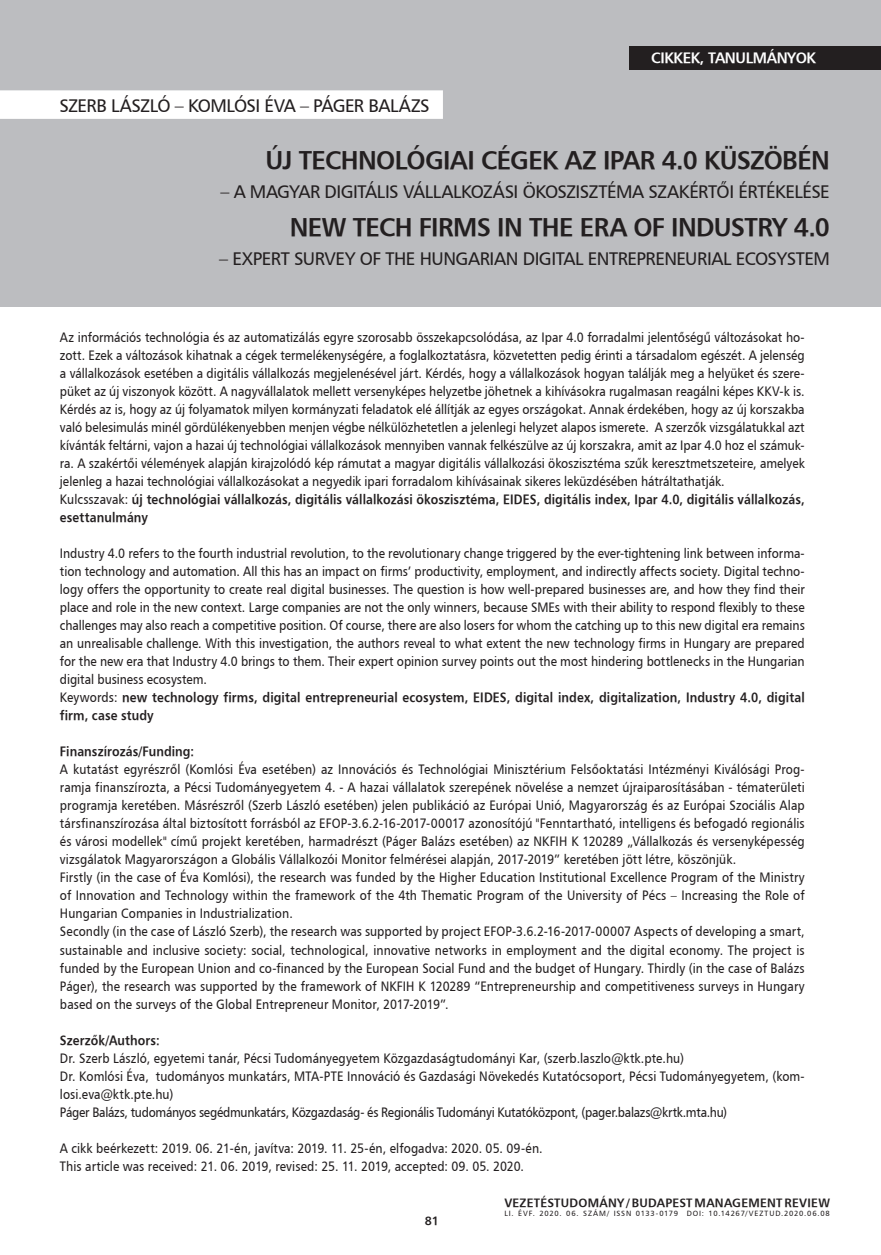
<style>
.page{position:relative;width:881px;height:1255px;background:#fff}
.page>*{position:absolute;margin:0;border:0;box-sizing:border-box;transform-origin:0 0}
.kenyérszöveg_behúzás{font:25.5px "H Humanist 777 BT Bold";letter-spacing:-.025em;color:#231f20}
.kenyérszöveg_behúzás-2{font:18px "H Humanist 777 BT";letter-spacing:-.025em;color:#231f20}
.t1{font:15px "H Humanist 777 BT Bold";letter-spacing:-.025em;color:#fff}
.Kezdő_oldal_bevezető{font:13.5px/18px "H Humanist 777 BT";letter-spacing:.005em;color:#231f20;text-align:justify;scale:.9 1}
.Kezdő_oldal_bevezető-2{font:13.5px/18px "H Humanist 777 BT Bold";letter-spacing:.01em;color:#231f20;scale:.9 1}
.Kezdő_oldal_bevezető-3{font:13.5px "H Humanist 777 BT";letter-spacing:-.025em;color:#231f20;scale:.9 1}
.t2{font:12px "H Humanist 777 BT Bold";letter-spacing:.02em;color:#231f20}
.t3{font:7.5px "H Humanist 777 BT";letter-spacing:.11em;color:#231f20}
.s1{font-family:"H Humanist 777 BT"}
</style>
<div class="page">
<div style="left:0;top:0;width:880px;height:306px;background:#bcbdc0"></div>
<div style="left:629px;top:46px;width:251px;height:23px;background:#231f20"></div>
<div style="left:0;top:90px;width:443px;height:29px;background:#fff"></div>
<p class="kenyérszöveg_behúzás-2" style="left:60px;top:94px;width:371px">SZERB LÁSZLÓ – KOMLÓSI ÉVA – PÁGER BALÁZS</p>
<p class="t1" style="left:651px;top:49px;width:166px">CIKKEK, TANULMÁNYOK</p>
<p class="kenyérszöveg_behúzás" style="left:265px;top:144px;width:565px">ÚJ TECHNOLÓGIAI CÉGEK AZ IPAR 4.0 KÜSZÖBÉN</p>
<p class="kenyérszöveg_behúzás-2" style="left:220px;top:181px;width:610px">– A MAGYAR DIGITÁLIS VÁLLALKOZÁSI ÖKOSZISZTÉMA SZAKÉRTŐI ÉRTÉKELÉSE</p>
<p class="kenyérszöveg_behúzás" style="left:289px;top:211px;width:541px">NEW TECH FIRMS IN THE ERA OF INDUSTRY 4.0</p>
<p class="kenyérszöveg_behúzás-2" style="left:219px;top:248px;width:612px">– EXPERT SURVEY OF THE HUNGARIAN DIGITAL ENTREPRENEURIAL ECOSYSTEM</p>
<p class="Kezdő_oldal_bevezető" style="left:60px;top:328px;width:828px">Az információs technológia és az automatizálás egyre szorosabb összekapcsolódása, az Ipar 4.0 forradalmi jelentőségű változásokat ho&shy;zott. Ezek a változások kihatnak a cégek termelékenységére, a foglalkoztatásra, közvetetten pedig érinti a társadalom egészét. A jelenség a vállalkozások esetében a digitális vállalkozás megjelenésével járt. Kérdés, hogy a vállalkozások hogyan találják meg a helyüket és szere&shy;püket az új viszonyok között. A nagyvállalatok mellett versenyképes helyzetbe jöhetnek a kihívásokra rugalmasan reagálni képes KKV-k is.<br>Kérdés az is, hogy az új folyamatok milyen kormányzati feladatok elé állítják az egyes országokat. Annak érdekében, hogy az új korszakba való belesimulás minél gördülékenyebben menjen végbe nélkülözhetetlen a jelenlegi helyzet alapos ismerete. A szerzők vizsgálatukkal azt kívánták feltárni, vajon a hazai új technológiai vállalkozások mennyiben vannak felkészülve az új korszakra, amit az Ipar 4.0 hoz el számuk&shy;ra. A szakértői vélemények alapján kirajzolódó kép rámutat a magyar digitális vállalkozási ökoszisztéma szűk keresztmetszeteire, amelyek jelenleg a hazai technológiai vállalkozásokat a negyedik ipari forradalom kihívásainak sikeres leküzdésében hátráltathatják.</p>
<p class="Kezdő_oldal_bevezető-2" style="left:60px;top:490px;width:828px"><span class="s1">Kulcsszavak:</span> új technológiai vállalkozás, digitális vállalkozási ökoszisztéma, EIDES, digitális index, Ipar 4.0, digitális vállalkozás, esettanulmány</p>
<p class="Kezdő_oldal_bevezető" style="left:60px;top:544px;width:828px">Industry 4.0 refers to the fourth industrial revolution, to the revolutionary change triggered by the ever-tightening link between informa&shy;tion technology and automation. All this has an impact on firms’ productivity, employment, and indirectly affects society. Digital techno&shy;logy offers the opportunity to create real digital businesses. The question is how well-prepared businesses are, and how they find their place and role in the new context. Large companies are not the only winners, because SMEs with their ability to respond flexibly to these challenges may also reach a competitive position. Of course, there are also losers for whom the catching up to this new digital era remains an unrealisable challenge. With this investigation, the authors reveal to what extent the new technology firms in Hungary are prepared for the new era that Industry 4.0 brings to them. Their expert opinion survey points out the most hindering bottlenecks in the Hungarian digital business ecosystem.</p>
<p class="Kezdő_oldal_bevezető-2" style="left:60px;top:688px;width:828px"><span class="s1">Keywords:</span> new technology firms, digital entrepreneurial ecosystem, EIDES, digital index, digitalization, Industry 4.0, digital firm, case study</p>
<p class="Kezdő_oldal_bevezető-2" style="left:60px;top:742px;width:151px">Finanszírozás/Funding:</p>
<p class="Kezdő_oldal_bevezető" style="left:60px;top:760px;width:828px">A kutatást egyrészről (Komlósi Éva esetében) az Innovációs és Technológiai Minisztérium Felsőoktatási Intézményi Kiválósági Prog&shy;ramja finanszírozta, a Pécsi Tudományegyetem 4. - A hazai vállalatok szerepének növelése a nemzet újraiparosításában - tématerületi programja keretében. Másrészről (Szerb László esetében) jelen publikáció az Európai Unió, Magyarország és az Európai Szociá lis Alap tá rsfinanszírozása á ltal biztosított forrásból az EFOP-3.6.2-16-2017-00017 azonosítójú "Fenntartható, intelligens és befogadó regioná lis és vá rosi modellek" című projekt keretében, harmadrészt (Páger Balázs esetében) az NKFIH K 120289 „Vállalkozás és versenyképesség vizsgálatok Magyarországon a Globális Vállalkozói Monitor felmérései alapján, 2017-2019” keretében jött létre, köszönjük.</p>
<p class="Kezdő_oldal_bevezető" style="left:60px;top:868px;width:828px">Firstly (in the case of Éva Komlósi), the research was funded by the Higher Education Institutional Excellence Program of the Ministry of Innovation and Technology within the framework of the 4th Thematic Program of the University of Pécs – Increasing the Role of Hungarian Companies in Industrialization.</p>
<p class="Kezdő_oldal_bevezető" style="left:60px;top:922px;width:828px">Secondly (in the case of László Szerb), the research was supported by project EFOP-3.6.2-16-2017-00007 Aspects of developing a smart, sustainable and inclusive society: social, technological, innovative networks in employment and the digital economy. The project is funded by the European Union and co-financed by the European Social Fund and the budget of Hungary. Thirdly (in the case of Balázs Páger), the research was supported by the framework of NKFIH K 120289 “Entrepreneurship and competitiveness surveys in Hungary based on the surveys of the Global Entrepreneur Monitor, 2017-2019”.</p>
<p class="Kezdő_oldal_bevezető-2" style="left:60px;top:1030px;width:112px">Szerzők/Authors:</p>
<p class="Kezdő_oldal_bevezető" style="left:60px;top:1048px;width:694px">Dr. Szerb László, egyetemi tanár, Pécsi Tudományegyetem Közgazdaságtudományi Kar, (szerb.laszlo@ktk.pte.hu)</p>
<p class="Kezdő_oldal_bevezető" style="left:60px;top:1066px;width:828px">Dr. Komlósi Éva, tudományos munkatárs, MTA-PTE Innováció és Gazdasági Növekedés Kutatócsoport, Pécsi Tudományegyetem, (kom&shy;losi.eva@ktk.pte.hu)</p>
<p class="Kezdő_oldal_bevezető-3" style="left:60px;top:1103px;width:742px">Páger Balázs, tudományos segédmunkatárs, Közgazdaság- és Regionális Tudományi Kutatóközpont, (pager.balazs@krtk.mta.hu)</p>
<p class="Kezdő_oldal_bevezető" style="left:60px;top:1138px;width:537px">A cikk beérkezett: 2019. 06. 21-én, javítva: 2019. 11. 25-én, elfogadva: 2020. 05. 09-én.</p>
<p class="Kezdő_oldal_bevezető" style="left:60px;top:1156px;width:517px">This article was received: 21. 06. 2019, revised: 25. 11. 2019, accepted: 09. 05. 2020.</p>
<p class="t2" style="left:425px;top:1212px;width:16px">81</p>
<p class="t2" style="left:504px;top:1194px;width:327px">VEZETÉSTUDOMÁNY / BUDAPEST MANAGEMENT REVIEW</p>
<p class="t3" style="left:504px;top:1208px;width:327px">LI. ÉVF. 2020. 06. SZÁM/ ISSN 0133-0179 DOI: 10.14267/VEZTUD.2020.06.08</p>
</div>
